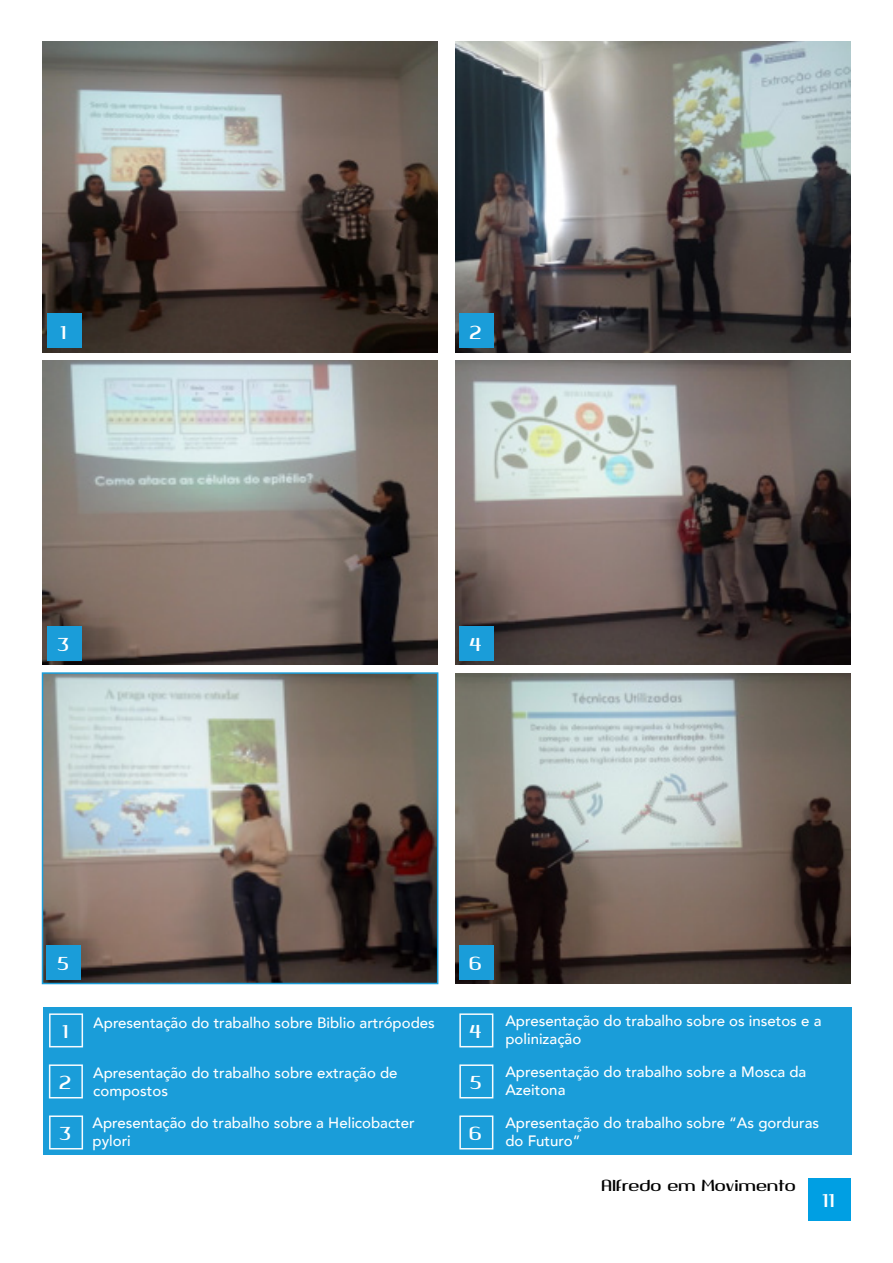
<style>
.page{position:relative;width:893px;height:1263px;background:#fff}
.page>*{position:absolute;margin:0;border:0;box-sizing:border-box;transform-origin:0 0}
.t1{font:21px "Quango";color:#fff}
.t2{font:18px "Quango";letter-spacing:-.01em;color:#000}
.t3{font:500 15px/18px "Avenir";color:#fff}
</style>
<div class="page">
<div style="left:808px;top:1178px;width:42px;height:42px;background:#009fe3"></div>
<div style="left:43px;top:1008px;width:809px;height:147px;background:#1a9dd9"></div>
<img style="left:455px;top:42px;width:396px;height:310px">
<img style="left:455px;top:361px;width:396px;height:303px">
<img style="left:455px;top:673px;width:396px;height:310px">
<img style="left:45px;top:675px;width:390px;height:306px">
<div style="left:42px;top:672px;width:396px;height:312px;border:2px solid #1a9dd9"></div>
<img style="left:43px;top:42px;width:395px;height:310px">
<img style="left:43px;top:361px;width:395px;height:303px">
<div style="left:47px;top:314px;width:34px;height:34px;background:#1a9dd9"></div>
<div style="left:459px;top:314px;width:34px;height:34px;background:#1a9dd9"></div>
<div style="left:47px;top:626px;width:34px;height:34px;background:#1a9dd9"></div>
<div style="left:459px;top:626px;width:34px;height:34px;background:#1a9dd9"></div>
<div style="left:47px;top:945px;width:34px;height:34px;background:#1a9dd9"></div>
<div style="left:459px;top:945px;width:34px;height:34px;background:#1a9dd9"></div>
<div style="left:49px;top:1013px;width:34px;height:34px;border:2px solid #f7fafe"></div>
<div style="left:49px;top:1064px;width:34px;height:34px;border:2px solid #f7fcff"></div>
<div style="left:49px;top:1115px;width:34px;height:34px;border:2px solid #f7fcff"></div>
<div style="left:459px;top:1013px;width:34px;height:34px;border:2px solid #f7fbfd"></div>
<div style="left:459px;top:1064px;width:34px;height:34px;border:2px solid #f7fbfd"></div>
<div style="left:459px;top:1115px;width:34px;height:34px;border:2px solid #f7fbfd"></div>
<h1 class="t1" style="left:61px;top:321px;width:8px">1</h1>
<h1 class="t1" style="left:470px;top:321px;width:14px">2</h1>
<h1 class="t1" style="left:58px;top:633px;width:14px">3</h1>
<h1 class="t1" style="left:470px;top:633px;width:15px">4</h1>
<h1 class="t1" style="left:58px;top:952px;width:14px">5</h1>
<h1 class="t1" style="left:470px;top:952px;width:15px">6</h1>
<h1 class="t1" style="left:63px;top:1020px;width:8px">1</h1>
<h1 class="t1" style="left:60px;top:1071px;width:14px">2</h1>
<h1 class="t1" style="left:60px;top:1122px;width:14px">3</h1>
<p class="t3" style="left:93px;top:1013px;width:343px">Apresentação do trabalho sobre Biblio artrópodes</p>
<p class="t3" style="left:93px;top:1063px;width:306px">Apresentação do trabalho sobre extração de compostos</p>
<p class="t3" style="left:93px;top:1113px;width:324px">Apresentação do trabalho sobre a Helicobacter pylori</p>
<h1 class="t1" style="left:470px;top:1020px;width:15px">4</h1>
<h1 class="t1" style="left:470px;top:1071px;width:14px">5</h1>
<h1 class="t1" style="left:470px;top:1122px;width:15px">6</h1>
<p class="t3" style="left:505px;top:1011px;width:318px">Apresentação do trabalho sobre os insetos e a polinização</p>
<p class="t3" style="left:505px;top:1062px;width:302px">Apresentação do trabalho sobre a Mosca da<br>Azeitona</p>
<p class="t3" style="left:505px;top:1113px;width:315px">Apresentação do trabalho sobre “As gorduras do Futuro”</p>
<p class="t2" style="left:602px;top:1176px;width:196px">Alfredo em Movimento</p>
<h1 class="t1" style="left:823px;top:1189px;width:14px">11</h1>
</div>
